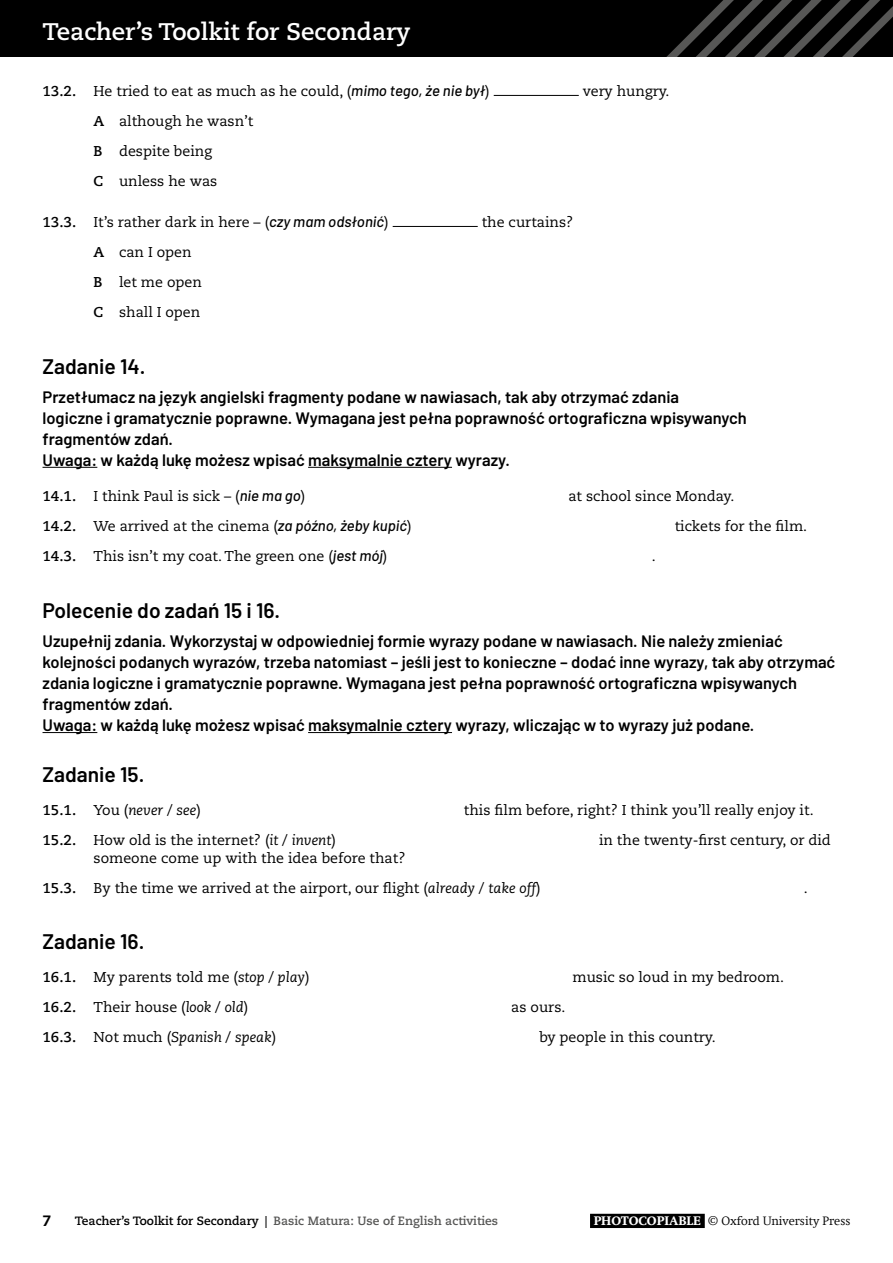
<style>
.page{position:relative;width:893px;height:1263px;background:#fff}
.page>*{position:absolute;margin:0;border:0;box-sizing:border-box;transform-origin:0 0}
.t1{font:700 24px "Caecilia LT Std";color:#fff}
.H4_Text_Head_A{font:600 21px "Barlow";color:#000}
.P_Intro_Polish{font:600 16.5px/21px "Barlow";color:#000}
.t2{font:800 15px "Caecilia LT Std";color:#000}
.P_Text_A_B_etc{font:14.25px "Caecilia LT Std";color:#000}
.P_Text_A_B_etc_SP{font:14.25px "Caecilia LT Std";color:#000}
.P_Text_A_B_etc_Indented{font:14.25px "Caecilia LT Std";color:#000}
.P_Text_A_B_etc-2{font:italic 14.25px "Caecilia LT Std";color:#000}
.t3{font:700 12px "Caecilia LT Std";color:#575756}
.t4{font:300 12px "OUP2 Swift";color:#000}
.s1{font-weight:700}
.s2{font-family:"Barlow";font-weight:500;font-style:italic;font-size:15px}
.s3{font-weight:700;font-style:normal}
.s4{font-style:normal}
.s5{font-style:italic}
.s6{color:#000}
.s7{font-weight:700;color:#fff}
</style>
<div class="page">
<div style="left:590px;top:1214px;width:115px;height:14px;background:#000"></div>
<div style="left:0;top:0;width:893px;height:57px;background:#000"></div>
<svg style="left:666px;top:0;width:227px;height:57px"></svg>
<hr style="left:43px;top:467px;width:54px;height:1px;background:#000">
<hr style="left:308px;top:467px;width:144px;height:1px;background:#000">
<hr style="left:43px;top:732px;width:54px;height:1px;background:#000">
<hr style="left:308px;top:732px;width:144px;height:1px;background:#000">
<hr style="left:494px;top:95px;width:85px;height:1px;background:#000">
<hr style="left:393px;top:226px;width:85px;height:1px;background:#000">
<h1 class="t1" style="left:43px;top:18px;width:370px">Teacher’s Toolkit for Secondary</h1>
<p class="P_Text_A_B_etc_SP" style="left:43px;top:83px;width:449px"><span class="s1">13.2.</span> He tried to eat as much as he could, (<span class="s2">mimo tego, że nie był</span>)</p>
<p class="P_Text_A_B_etc_SP" style="left:583px;top:83px;width:88px">very hungry.</p>
<p class="P_Text_A_B_etc_Indented" style="left:94px;top:113px;width:161px"><span class="s1">A</span> although he wasn’t</p>
<p class="P_Text_A_B_etc_Indented" style="left:94px;top:143px;width:120px"><span class="s1">B</span> despite being</p>
<p class="P_Text_A_B_etc_Indented" style="left:94px;top:173px;width:125px"><span class="s1">C</span> unless he was</p>
<p class="P_Text_A_B_etc_SP" style="left:43px;top:214px;width:348px"><span class="s1">13.3.</span> It’s rather dark in here – (<span class="s2">czy mam odsłonić</span>)</p>
<p class="P_Text_A_B_etc_SP" style="left:482px;top:214px;width:93px">the curtains?</p>
<p class="P_Text_A_B_etc_Indented" style="left:94px;top:244px;width:100px"><span class="s1">A</span> can I open</p>
<p class="P_Text_A_B_etc_Indented" style="left:94px;top:274px;width:110px"><span class="s1">B</span> let me open</p>
<p class="P_Text_A_B_etc_Indented" style="left:94px;top:304px;width:108px"><span class="s1">C</span> shall I open</p>
<p class="H4_Text_Head_A" style="left:43px;top:351px;width:105px">Zadanie 14.</p>
<p class="P_Intro_Polish" style="left:43px;top:385px;width:638px">Przetłumacz na język angielski fragmenty podane w nawiasach, tak aby otrzymać zdania</p>
<p class="P_Intro_Polish" style="left:43px;top:406px;width:706px">logiczne i gramatycznie poprawne. Wymagana jest pełna poprawność ortograficzna wpisywanych</p>
<p class="P_Intro_Polish" style="left:43px;top:427px;width:132px">fragmentów zdań.</p>
<p class="P_Intro_Polish" style="left:43px;top:448px;width:469px">Uwaga: w każdą lukę możesz wpisać maksymalnie cztery wyrazy.</p>
<p class="P_Text_A_B_etc" style="left:43px;top:488px;width:264px"><span class="s1">14.1.</span> I think Paul is sick – (<span class="s2">nie ma go</span>)</p>
<p class="P_Text_A_B_etc" style="left:568px;top:488px;width:167px">at school since Monday.</p>
<p class="P_Text_A_B_etc" style="left:43px;top:518px;width:371px"><span class="s1">14.2.</span> We arrived at the cinema (<span class="s2">za późno, żeby kupić</span>)</p>
<p class="P_Text_A_B_etc" style="left:675px;top:518px;width:134px">tickets for the film.</p>
<p class="P_Text_A_B_etc" style="left:43px;top:548px;width:346px"><span class="s1">14.3.</span> This isn’t my coat. The green one (<span class="s2">jest mój</span>)</p>
<p class="P_Text_A_B_etc" style="left:652px;top:548px;width:5px">.</p>
<p class="H4_Text_Head_A" style="left:43px;top:595px;width:239px">Polecenie do zadań 15 i 16.</p>
<p class="P_Intro_Polish" style="left:43px;top:629px;width:794px">Uzupełnij zdania. Wykorzystaj w odpowiedniej formie wyrazy podane w nawiasach. Nie należy zmieniać kolejności podanych wyrazów, trzeba natomiast – jeśli jest to konieczne – dodać inne wyrazy, tak aby otrzymać zdania logiczne i gramatycznie poprawne. Wymagana jest pełna poprawność ortograficzna wpisywanych fragmentów zdań.<br>Uwaga: w każdą lukę możesz wpisać maksymalnie cztery wyrazy, wliczając w to wyrazy już podane.</p>
<p class="H4_Text_Head_A" style="left:43px;top:759px;width:103px">Zadanie 15.</p>
<p class="P_Text_A_B_etc-2" style="left:43px;top:801px;width:160px"><span class="s3">15.1.</span> <span class="s4">You (</span>never <span class="s4">/</span> see<span class="s4">)</span></p>
<p class="P_Text_A_B_etc" style="left:464px;top:801px;width:351px">this film before, right? I think you’ll really enjoy it.</p>
<p class="P_Text_A_B_etc" style="left:43px;top:831px;width:295px"><span class="s1">15.2.</span> How old is the internet? (<span class="s5">it</span> / <span class="s5">invent</span>)</p>
<p class="P_Text_A_B_etc" style="left:599px;top:831px;width:233px">in the twenty-first century, or did</p>
<p class="P_Text_A_B_etc" style="left:94px;top:849px;width:313px">someone come up with the idea before that?</p>
<p class="P_Text_A_B_etc" style="left:43px;top:879px;width:500px"><span class="s1">15.3.</span> By the time we arrived at the airport, our flight (<span class="s5">already</span> / <span class="s5">take off</span>)</p>
<p class="P_Text_A_B_etc" style="left:804px;top:879px;width:5px">.</p>
<p class="H4_Text_Head_A" style="left:43px;top:926px;width:103px">Zadanie 16.</p>
<p class="P_Text_A_B_etc" style="left:43px;top:968px;width:269px"><span class="s1">16.1.</span> My parents told me (<span class="s5">stop</span> / <span class="s5">play</span>)</p>
<p class="P_Text_A_B_etc" style="left:573px;top:968px;width:213px">music so loud in my bedroom.</p>
<p class="P_Text_A_B_etc" style="left:43px;top:998px;width:207px"><span class="s1">16.2.</span> Their house (<span class="s5">look</span> / <span class="s5">old</span>)</p>
<p class="P_Text_A_B_etc" style="left:511px;top:998px;width:56px">as ours.</p>
<p class="P_Text_A_B_etc-2" style="left:43px;top:1029px;width:235px"><span class="s3">16.3.</span> <span class="s4">Not much (</span>Spanish <span class="s4">/</span> speak<span class="s4">)</span></p>
<p class="P_Text_A_B_etc" style="left:539px;top:1028px;width:178px">by people in this country.</p>
<p class="t2" style="left:43px;top:1212px;width:10px">7</p>
<p class="t3" style="left:75px;top:1214px;width:425px"><span class="s6">Teacher’s Toolkit for Secondary |</span> Basic Matura: Use of English activities</p>
<p class="t4" style="left:594px;top:1214px;width:258px"><span class="s7">PHOTOCOPIABLE</span> © Oxford University Press</p>
</div>
